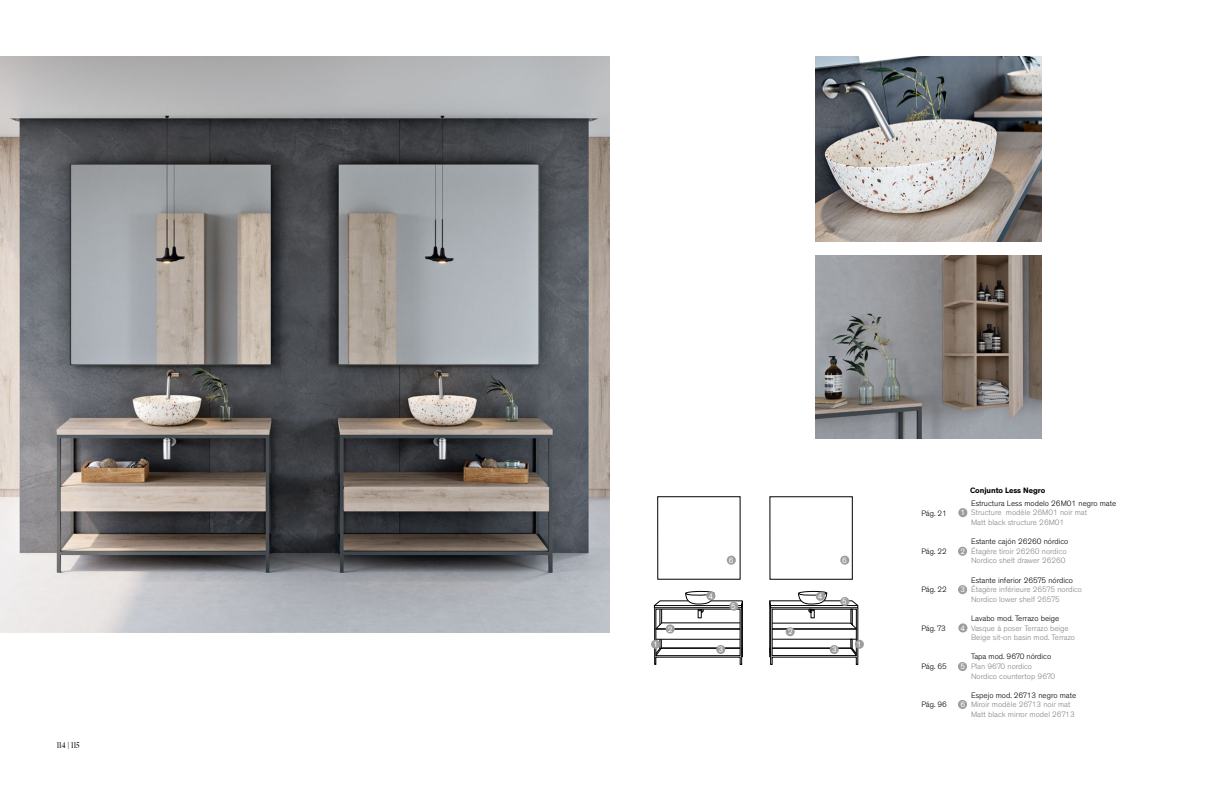
<style>
.page{position:relative;width:1219px;height:808px;background:#fff}
.page>*{position:absolute;margin:0;border:0;box-sizing:border-box;transform-origin:0 0}
.t1{font:300 8px/9.6px "Theinhardt";color:#828585}
.t2{font:300 8px "Theinhardt";color:#000}
.t3{font:8px "Theinhardt";color:#fff}
.t4{font:700 8px "Theinhardt";color:#000}
.t5{font:8px "Big Caslon FB";color:#000}
</style>
<div class="page">
<img style="left:0;top:57px;width:609px;height:576px">
<img style="left:815px;top:256px;width:227px;height:182px">
<img style="left:815px;top:57px;width:227px;height:184px">
<svg style="left:769px;top:591px;width:89px;height:74px"></svg>
<hr style="left:772px;top:648px;width:80px;height:1px;background:#000">
<svg style="left:654px;top:591px;width:89px;height:74px"></svg>
<div style="left:958px;top:508px;width:9px;height:9px;background:#9d9d9c;border-radius:50%"></div>
<div style="left:958px;top:547px;width:9px;height:9px;background:#9d9d9c;border-radius:50%"></div>
<div style="left:958px;top:585px;width:9px;height:9px;background:#9d9d9c;border-radius:50%"></div>
<div style="left:958px;top:623px;width:9px;height:9px;background:#9d9d9c;border-radius:50%"></div>
<div style="left:958px;top:662px;width:9px;height:9px;background:#9d9d9c;border-radius:50%"></div>
<div style="left:958px;top:700px;width:9px;height:9px;background:#9d9d9c;border-radius:50%"></div>
<div style="left:855px;top:640px;width:9px;height:9px;background:#9d9d9c;border-radius:50%"></div>
<div style="left:651px;top:640px;width:9px;height:9px;background:#9d9d9c;border-radius:50%"></div>
<div style="left:666px;top:624px;width:9px;height:9px;background:#9d9d9c;border-radius:50%"></div>
<div style="left:786px;top:627px;width:9px;height:9px;background:#9d9d9c;border-radius:50%"></div>
<div style="left:830px;top:645px;width:9px;height:9px;background:#9d9d9c;border-radius:50%"></div>
<div style="left:716px;top:645px;width:9px;height:9px;background:#9d9d9c;border-radius:50%"></div>
<div style="left:706px;top:591px;width:9px;height:9px;background:#9d9d9c;border-radius:50%"></div>
<div style="left:816px;top:592px;width:9px;height:9px;background:#9d9d9c;border-radius:50%"></div>
<div style="left:729px;top:602px;width:9px;height:9px;background:#9d9d9c;border-radius:50%"></div>
<div style="left:727px;top:556px;width:9px;height:9px;background:#9d9d9c;border-radius:50%"></div>
<div style="left:840px;top:597px;width:9px;height:9px;background:#9d9d9c;border-radius:50%"></div>
<div style="left:840px;top:556px;width:9px;height:9px;background:#9d9d9c;border-radius:50%"></div>
<p class="t5" style="left:57px;top:740px;width:25px">114 | 115</p>
<p class="t3" style="left:729px;top:555px;width:6px">6</p>
<p class="t3" style="left:708px;top:591px;width:6px">4</p>
<p class="t3" style="left:818px;top:592px;width:6px">4</p>
<p class="t3" style="left:731px;top:601px;width:6px">5</p>
<p class="t3" style="left:842px;top:555px;width:6px">6</p>
<p class="t3" style="left:842px;top:597px;width:6px">5</p>
<p class="t3" style="left:668px;top:624px;width:6px">2</p>
<p class="t3" style="left:788px;top:627px;width:6px">2</p>
<p class="t3" style="left:718px;top:645px;width:6px">3</p>
<p class="t3" style="left:832px;top:645px;width:6px">3</p>
<p class="t3" style="left:653px;top:640px;width:6px">1</p>
<p class="t3" style="left:857px;top:640px;width:6px">1</p>
<p class="t2" style="left:921px;top:509px;width:27px">Pág. 21</p>
<p class="t2" style="left:921px;top:547px;width:27px">Pág. 22</p>
<p class="t2" style="left:921px;top:585px;width:27px">Pág. 22</p>
<p class="t2" style="left:921px;top:624px;width:26px">Pág. 73</p>
<p class="t2" style="left:921px;top:662px;width:27px">Pág. 65</p>
<p class="t2" style="left:921px;top:700px;width:27px">Pág. 96</p>
<p class="t4" style="left:970px;top:486px;width:77px">Conjunto Less Negro</p>
<p class="t2" style="left:971px;top:498px;width:147px">Estructura Less modelo 26M01 negro mate</p>
<p class="t1" style="left:971px;top:508px;width:118px">Structure modèle 26M01 noir mat<br>Matt black structure 26M01</p>
<p class="t2" style="left:971px;top:537px;width:99px">Estante cajón 26260 nórdico</p>
<p class="t1" style="left:971px;top:546px;width:97px">Étagère tiroir 26260 nordico<br>Nordico shelt drawer 26260</p>
<p class="t2" style="left:971px;top:575px;width:103px">Estante inferior 26575 nórdico</p>
<p class="t1" style="left:971px;top:585px;width:112px">Étagère inférieure 26575 nordico<br>Nordico lower shelf 26575</p>
<p class="t2" style="left:971px;top:614px;width:90px">Lavabo mod. Terrazo beige</p>
<p class="t1" style="left:971px;top:623px;width:106px">Vasque à poser Terrazo beige<br>Beige sit-on basin mod. Terrazo</p>
<p class="t2" style="left:971px;top:652px;width:82px">Tapa mod. 9670 nórdico</p>
<p class="t1" style="left:971px;top:662px;width:86px">Plan 9670 nordico<br>Nordico countertop 9670</p>
<p class="t2" style="left:971px;top:690px;width:107px">Espejo mod. 26713 negro mate</p>
<p class="t1" style="left:971px;top:700px;width:105px">Miroir modèle 26713 noir mat<br>Matt black mirror model 26713</p>
<p class="t3" style="left:960px;top:508px;width:6px">1</p>
<p class="t3" style="left:960px;top:546px;width:6px">2</p>
<p class="t3" style="left:960px;top:585px;width:6px">3</p>
<p class="t3" style="left:960px;top:623px;width:6px">4</p>
<p class="t3" style="left:960px;top:662px;width:6px">5</p>
<p class="t3" style="left:960px;top:700px;width:6px">6</p>
</div>
